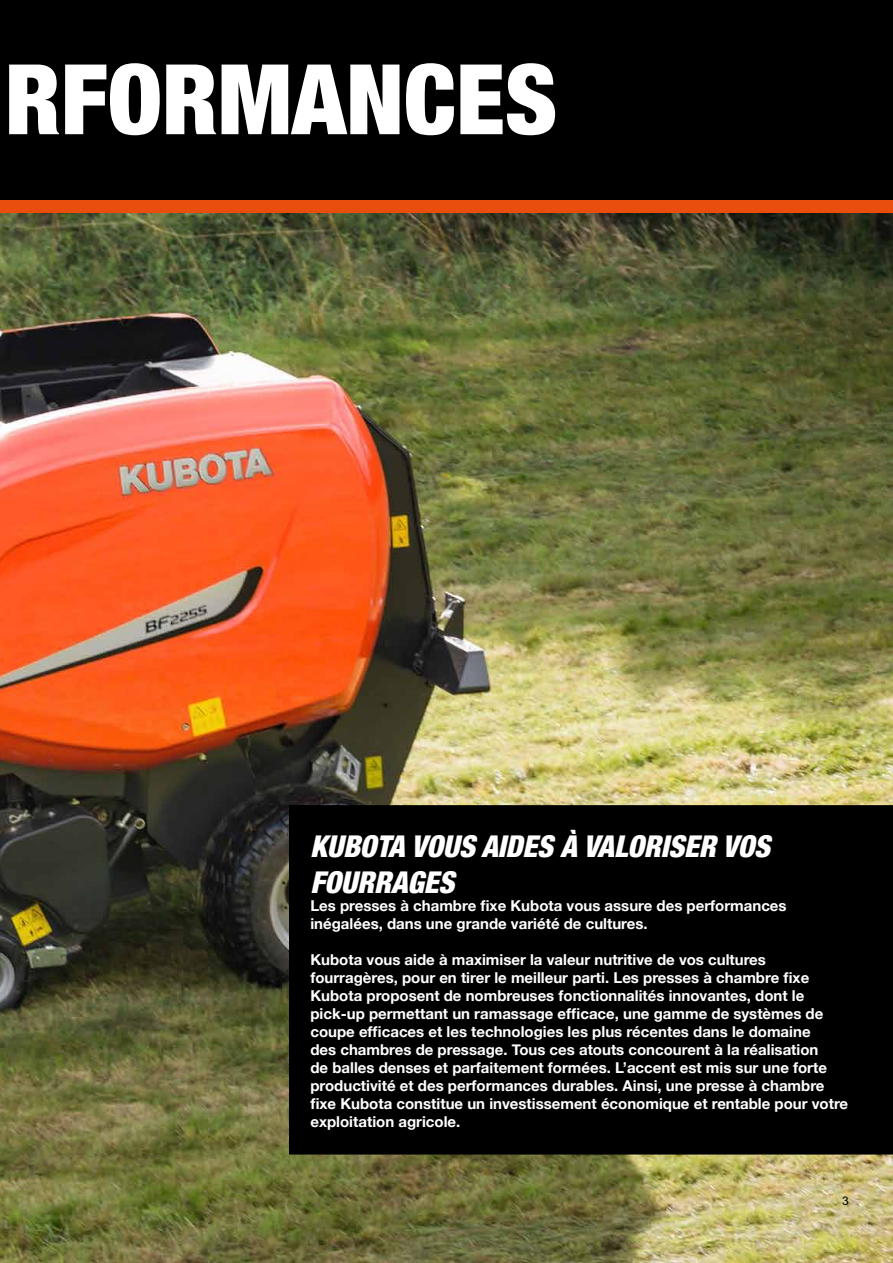
<style>
.page{position:relative;width:893px;height:1263px;background:#fff}
.page>*{position:absolute;margin:0;border:0;box-sizing:border-box;transform-origin:0 0}
.t1{font:900 condensed 97.5px "Helvetica Neue";color:#fff}
.t2{font:italic 900 condensed 30px/36px "Helvetica Neue";color:#fff}
.t3{font:700 15px/18px "Helvetica Neue";color:#fff}
.t4{font:12px "Arial";color:#000}
</style>
<div class="page">
<img style="left:0;top:213px;width:893px;height:1050px">
<div style="left:0;top:0;width:893px;height:200px;background:#000"></div>
<div style="left:0;top:200px;width:893px;height:13px;background:#e94e0f"></div>
<div style="left:289px;top:805px;width:604px;height:349px;background:#000"></div>
<h1 class="t1" style="left:5px;top:39px;width:554px">RFORMANCES</h1>
<h2 class="t2" style="left:310px;top:828px;width:469px">KUBOTA VOUS AIDES À VALORISER VOS<br>FOURRAGES</h2>
<p class="t3" style="left:310px;top:896px;width:478px">Les presses à chambre fixe Kubota vous assure des performances inégalées, dans une grande variété de cultures.</p>
<p class="t3" style="left:310px;top:950px;width:539px">Kubota vous aide à maximiser la valeur nutritive de vos cultures fourragères, pour en tirer le meilleur parti. Les presses à chambre fixe Kubota proposent de nombreuses fonctionnalités innovantes, dont le pick-up permettant un ramassage efficace, une gamme de systèmes de coupe efficaces et les technologies les plus récentes dans le domaine<br>des chambres de pressage. Tous ces atouts concourent à la réalisation<br>de balles denses et parfaitement formées. L’accent est mis sur une forte productivité et des performances durables. Ainsi, une presse à chambre fixe Kubota constitue un investissement économique et rentable pour votre exploitation agricole.</p>
<p class="t4" style="left:842px;top:1194px;width:8px">3</p>
</div>
